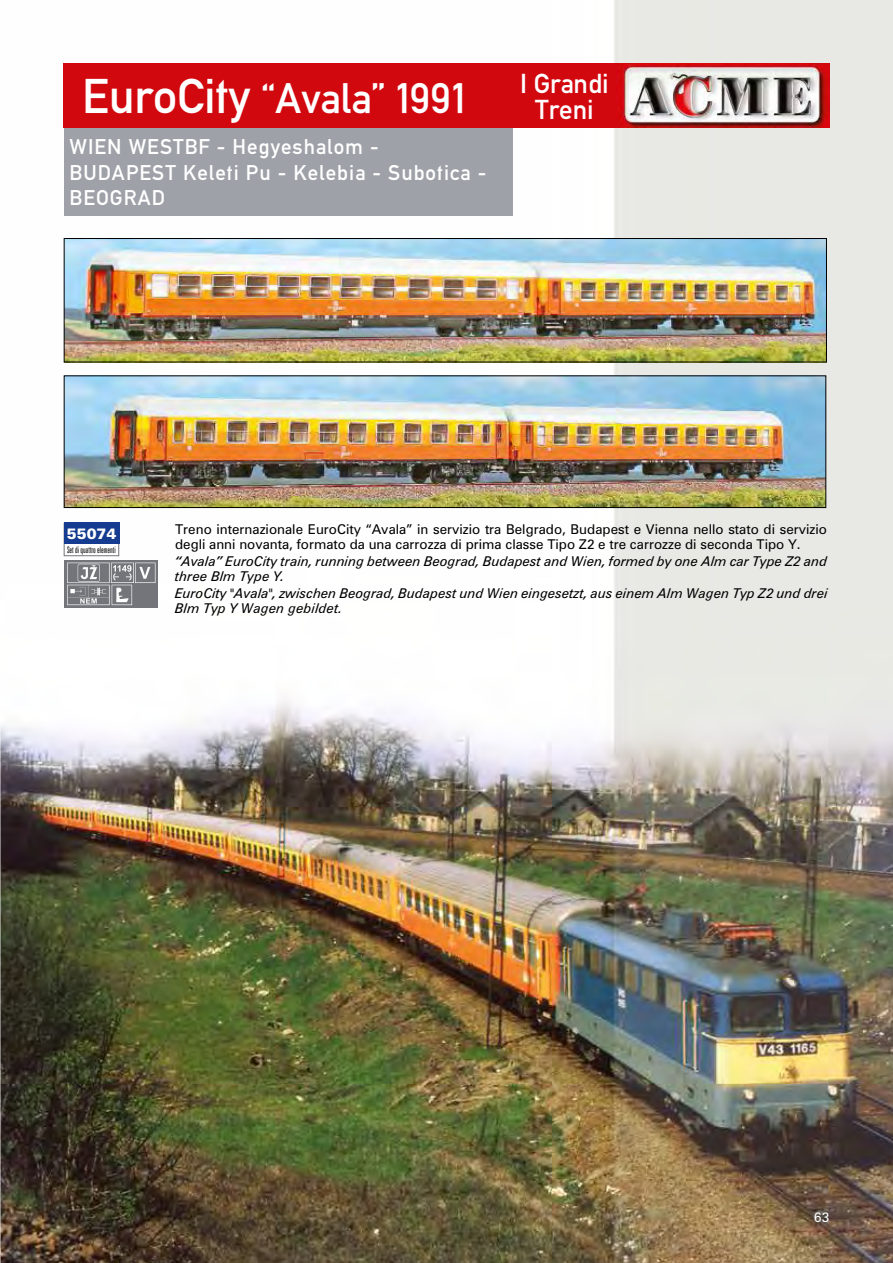
<style>
.page{position:relative;width:893px;height:1263px;background:#fff}
.page>*{position:absolute;margin:0;border:0;box-sizing:border-box;transform-origin:0 0}
.t1{font:42px "Alte DIN1451 Mittelschrift";color:#fff}
.t2{font:27px "Alte DIN1451 Mittelschrift";color:#fff}
.t3{font:21px/25.5px "Alte DIN1451 Mittelschrift";letter-spacing:.05em;color:#fff}
.t4{font:900 15px "Zurich BT";color:#fff}
.t5{font:italic 13.5px/15px "Zurich BT";letter-spacing:-.005em;color:#000}
.t6{font:13.5px/15px "Zurich BT";color:#000}
.t7{font:13.5px "Zurich BT";color:#fff}
.t8{font:300 extra-condensed 9px "Zurich BT";color:#000}
.s1{font-size:48px}
</style>
<div class="page">
<img style="left:0;top:0;width:893px;height:1263px">
<div style="left:64px;top:128px;width:449px;height:88px;background:#9ea1a7"></div>
<img style="left:64px;top:64px;width:765px;height:64px">
<img style="left:66px;top:240px;width:759px;height:120px">
<div style="left:64px;top:238px;width:763px;height:124px;border:1px solid #000"></div>
<img style="left:66px;top:377px;width:758px;height:129px">
<div style="left:64px;top:375px;width:762px;height:133px;border:1px solid #000"></div>
<svg style="left:64px;top:560px;width:93px;height:48px"></svg>
<img style="left:67px;top:563px;width:89px;height:20px">
<img style="left:67px;top:585px;width:43px;height:20px">
<img style="left:112px;top:585px;width:20px;height:20px">
<div style="left:65px;top:524px;width:53px;height:31px;background:#fff"></div>
<div style="left:64px;top:523px;width:55px;height:33px;border:1px solid #74757b"></div>
<div style="left:64px;top:523px;width:55px;height:21px;background:#153c90"></div>
<h1 class="t1" style="left:82px;top:73px;width:384px"><span class="s1">EuroCity</span> “Avala” 1991</h1>
<h3 class="t3" style="left:70px;top:134px;width:418px">WIEN WESTBF - Hegyeshalom -<br>BUDAPEST Keleti Pu - Kelebia - Subotica -<br>BEOGRAD</h3>
<h2 class="t2" style="left:520px;top:68px;width:90px">I Grandi</h2>
<h2 class="t2" style="left:535px;top:93px;width:60px">Treni</h2>
<p class="t4" style="left:67px;top:524px;width:51px">55074</p>
<p class="t8" style="left:67px;top:544px;width:50px">Set di quattro elementi</p>
<p class="t6" style="left:175px;top:521px;width:653px">Treno internazionale EuroCity “Avala” in servizio tra Belgrado, Budapest e Vienna nello stato di servizio degli anni novanta, formato da una carrozza di prima classe Tipo Z2 e tre carrozze di seconda Tipo Y.</p>
<p class="t5" style="left:175px;top:553px;width:654px">“Avala” EuroCity train, running between Beograd, Budapest and Wien, formed by one Alm car Type Z2 and three Blm Type Y.</p>
<p class="t5" style="left:175px;top:585px;width:654px">EuroCity "Avala", zwischen Beograd, Budapest und Wien eingesetzt, aus einem Alm Wagen Typ Z2 und drei<br>Blm Typ Y Wagen gebildet.</p>
<p class="t7" style="left:814px;top:1209px;width:16px">63</p>
</div>
